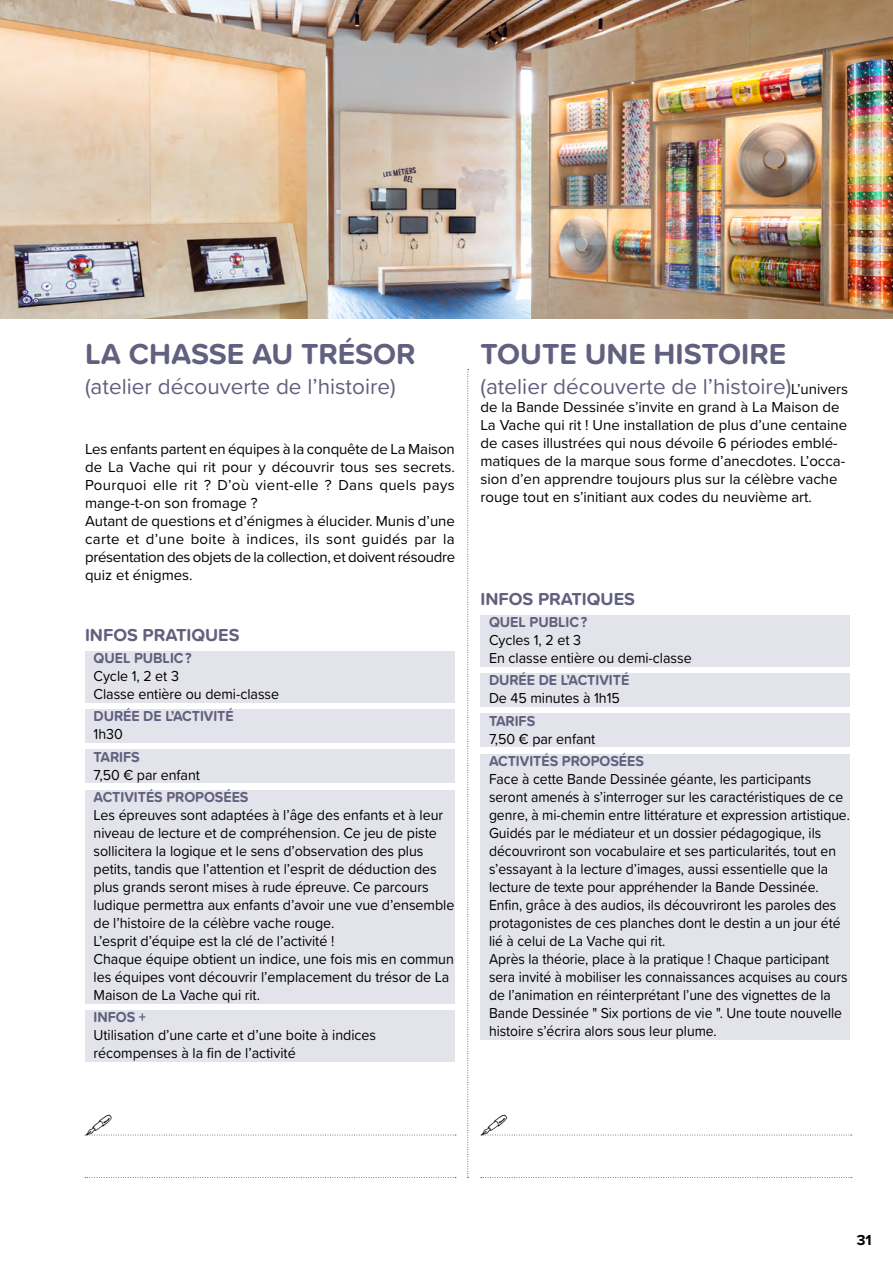
<style>
.page{position:relative;width:893px;height:1263px;background:#fff}
.page>*{position:absolute;margin:0;border:0;box-sizing:border-box;transform-origin:0 0}
.t1{font:700 30px "Proxima Soft";color:#61607e}
.t2{font:22.5px "Proxima Soft";color:#61607e}
.t3{font:700 18px "Proxima Soft";color:#61607e}
.t4{font:15px/18px "Proxima Soft";letter-spacing:-.005em;color:#000;scale:.93 1}
.t5{font:15px/18px "Proxima Soft";letter-spacing:-.005em;color:#000;scale:.95 1}
.t6{font:15px/18px "Proxima Nova";color:#000}
.t7{font:700 15px "Proxima Soft";letter-spacing:-.005em;color:#61607e;scale:.95 1}
.t8{font:700 15px "Proxima Nova";color:#000}
.s1{font-family:"Proxima Nova";font-size:15px;color:#000}
</style>
<div class="page">
<div style="left:85px;top:651px;width:370px;height:51px;background:#e3e3eb"></div>
<div style="left:85px;top:710px;width:370px;height:33px;background:#e3e3eb"></div>
<div style="left:85px;top:750px;width:370px;height:33px;background:#e3e3eb"></div>
<div style="left:85px;top:790px;width:370px;height:213px;background:#e3e3eb"></div>
<div style="left:85px;top:1010px;width:370px;height:51px;background:#e3e3eb"></div>
<div style="left:480px;top:615px;width:370px;height:51px;background:#e3e3eb"></div>
<div style="left:480px;top:674px;width:370px;height:33px;background:#e3e3eb"></div>
<div style="left:480px;top:714px;width:370px;height:33px;background:#e3e3eb"></div>
<div style="left:480px;top:754px;width:370px;height:285px;background:#e3e3eb"></div>
<svg style="left:467px;top:369px;width:2px;height:809px"></svg>
<svg style="left:85px;top:1177px;width:371px;height:1px"></svg>
<svg style="left:481px;top:1177px;width:371px;height:1px"></svg>
<img style="left:0;top:0;width:893px;height:319px">
<svg style="left:85px;top:1134px;width:371px;height:2px"></svg>
<svg style="left:481px;top:1134px;width:371px;height:2px"></svg>
<h1 class="t1" style="left:85px;top:331px;width:332px">LA CHASSE AU TRÉSOR</h1>
<h2 class="t2" style="left:85px;top:369px;width:312px">(atelier découverte de l’histoire)</h2>
<p class="t6" style="left:85px;top:440px;width:372px">Les enfants partent en équipes à la conquête de La Maison de La Vache qui rit pour y découvrir tous ses secrets.<br>Pourquoi elle rit ? D’où vient-elle ? Dans quels pays mange-t-on son fromage ?<br>Autant de questions et d’énigmes à élucider. Munis d’une carte et d’une boite à indices, ils sont guidés par la présentation des objets de la collection, et doivent résoudre quiz et énigmes.</p>
<p class="t3" style="left:85px;top:621px;width:156px">INFOS PRATIQUES</p>
<p class="t7" style="left:94px;top:647px;width:105px">QUEL PUBLIC ?</p>
<p class="t5" style="left:94px;top:666px;width:197px">Cycle 1, 2 et 3<br>Classe entière ou demi-classe</p>
<p class="t7" style="left:94px;top:705px;width:149px">DURÉE DE L’ACTIVITÉ</p>
<p class="t5" style="left:94px;top:725px;width:32px">1h30</p>
<p class="t7" style="left:94px;top:745px;width:50px">TARIFS</p>
<p class="t5" style="left:94px;top:765px;width:114px">7,50 € par enfant</p>
<p class="t7" style="left:94px;top:786px;width:165px">ACTIVITÉS PROPOSÉES</p>
<p class="t5" style="left:94px;top:805px;width:381px">Les épreuves sont adaptées à l’âge des enfants et à leur niveau de lecture et de compréhension. Ce jeu de piste sollicitera la logique et le sens d’observation des plus petits, tandis que l’attention et l’esprit de déduction des plus grands seront mises à rude épreuve. Ce parcours ludique permettra aux enfants d’avoir une vue d’ensemble de l’histoire de la célèbre vache rouge.<br>L’esprit d’équipe est la clé de l’activité !<br>Chaque équipe obtient un indice, une fois mis en commun les équipes vont découvrir l’emplacement du trésor de La Maison de La Vache qui rit.</p>
<p class="t7" style="left:94px;top:1006px;width:57px">INFOS +</p>
<p class="t5" style="left:94px;top:1025px;width:299px">Utilisation d’une carte et d’une boite à indices récompenses à la fin de l’activité</p>
<h1 class="t1" style="left:480px;top:331px;width:307px">TOUTE UNE HISTOIRE</h1>
<h2 class="t2" style="left:480px;top:369px;width:369px">(atelier découverte de l’histoire)<span class="s1">L’univers</span></h2>
<p class="t6" style="left:480px;top:397px;width:368px">de la Bande Dessinée s’invite en grand à La Maison de La Vache qui rit ! Une installation de plus d’une centaine de cases illustrées qui nous dévoile 6 périodes emblé&shy;matiques de la marque sous forme d’anecdotes. L’occa&shy;sion d’en apprendre toujours plus sur la célèbre vache rouge tout en s’initiant aux codes du neuvième art.</p>
<p class="t3" style="left:480px;top:585px;width:156px">INFOS PRATIQUES</p>
<p class="t7" style="left:489px;top:611px;width:105px">QUEL PUBLIC ?</p>
<p class="t5" style="left:489px;top:630px;width:215px">Cycles 1, 2 et 3<br>En classe entière ou demi-classe</p>
<p class="t7" style="left:489px;top:669px;width:149px">DURÉE DE L’ACTIVITÉ</p>
<p class="t5" style="left:489px;top:689px;width:139px">De 45 minutes à 1h15</p>
<p class="t7" style="left:489px;top:709px;width:50px">TARIFS</p>
<p class="t5" style="left:489px;top:729px;width:114px">7,50 € par enfant</p>
<p class="t7" style="left:489px;top:750px;width:165px">ACTIVITÉS PROPOSÉES</p>
<p class="t4" style="left:489px;top:769px;width:390px">Face à cette Bande Dessinée géante, les participants seront amenés à s’interroger sur les caractéristiques de ce genre, à mi-chemin entre littérature et expression artistique.<br>Guidés par le médiateur et un dossier pédagogique, ils découvriront son vocabulaire et ses particularités, tout en s’essayant à la lecture d’images, aussi essentielle que la lecture de texte pour appréhender la Bande Dessinée.<br>Enfin, grâce à des audios, ils découvriront les paroles des protagonistes de ces planches dont le destin a un jour été lié à celui de La Vache qui rit.<br>Après la théorie, place à la pratique ! Chaque participant sera invité à mobiliser les connaissances acquises au cours de l’animation en réinterprétant l’une des vignettes de la Bande Dessinée " Six portions de vie ". Une toute nouvelle histoire s’écrira alors sous leur plume.</p>
<p class="t8" style="left:857px;top:1229px;width:16px">31</p>
</div>
